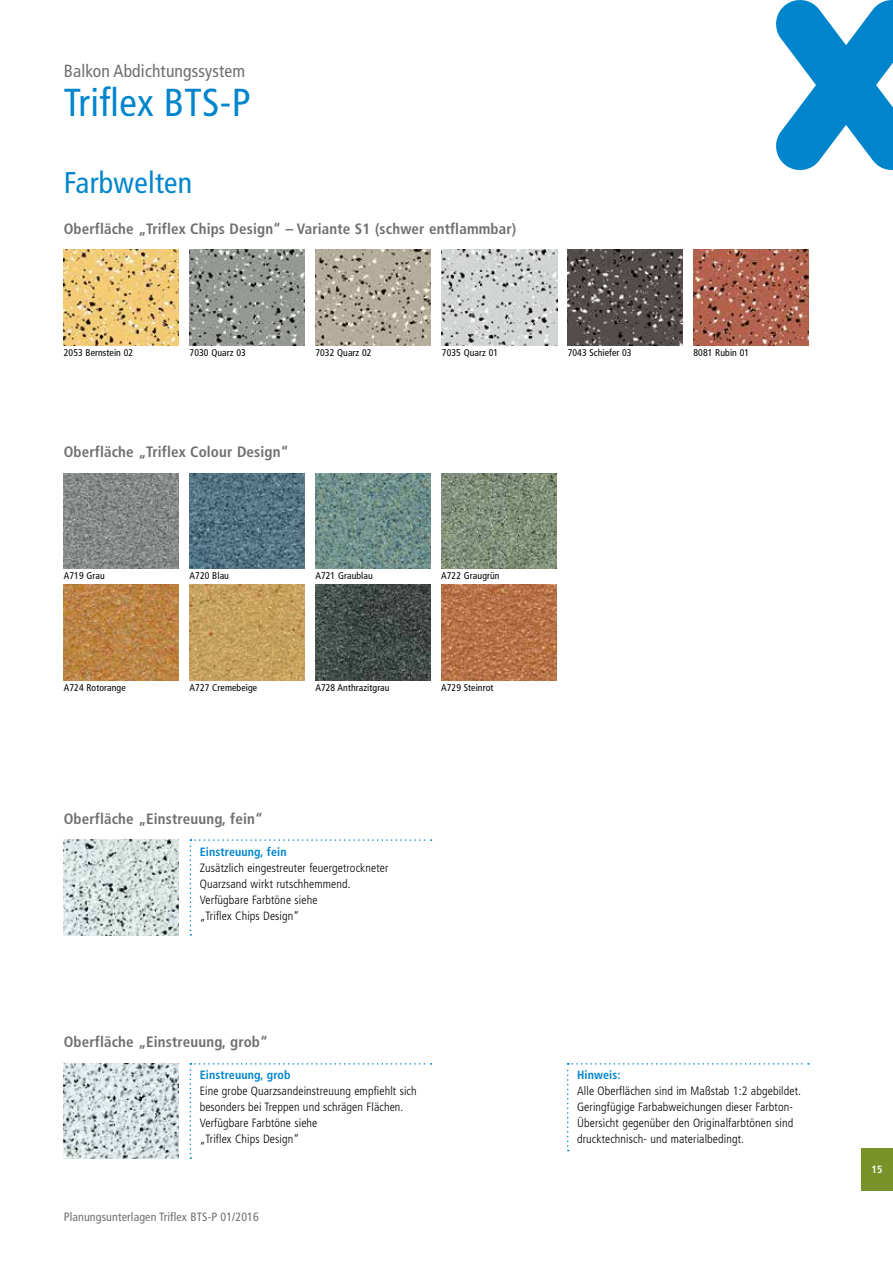
<style>
.page{position:relative;width:893px;height:1263px;background:#fff}
.page>*{position:absolute;margin:0;border:0;box-sizing:border-box;transform-origin:0 0}
.t1{font:condensed 39px "Frutiger LT Pro";letter-spacing:.01em;color:#0085cd}
.t2{font:condensed 30px "Frutiger LT Pro";letter-spacing:.01em;color:#0085cd}
.t3{font:condensed 17.55px "Frutiger LT Pro";letter-spacing:.01em;color:#6f6f6e}
.t4{font:700 condensed 15px "Frutiger LT Pro";letter-spacing:.01em;color:#6f6f6e}
.t5{font:300 condensed 12px/15.9px "Frutiger LT Pro";letter-spacing:.01em;color:#000}
.t6{font:700 condensed 12px "Frutiger LT Pro";letter-spacing:.01em;color:#0085cd}
.t7{font:condensed 12px "Frutiger LT Pro";letter-spacing:.01em;color:#6f6f6e}
.t8{font:700 condensed 10.5px "Frutiger LT Pro";color:#fff}
.t9{font:condensed 9.75px "Frutiger LT Pro";letter-spacing:.01em;color:#000}
</style>
<div class="page">
<div style="left:861px;top:1148px;width:32px;height:43px;background:#799229"></div>
<svg style="left:776px;top:0;width:117px;height:170px"></svg>
<img style="left:441px;top:473px;width:115px;height:96px">
<img style="left:315px;top:473px;width:116px;height:96px">
<img style="left:190px;top:473px;width:115px;height:96px">
<img style="left:64px;top:473px;width:115px;height:96px">
<img style="left:441px;top:585px;width:115px;height:95px">
<img style="left:315px;top:585px;width:116px;height:95px">
<img style="left:190px;top:585px;width:115px;height:95px">
<img style="left:64px;top:585px;width:115px;height:95px">
<img style="left:64px;top:840px;width:115px;height:95px">
<svg style="left:190px;top:839px;width:242px;height:96px"></svg>
<img style="left:64px;top:1063px;width:115px;height:96px">
<svg style="left:567px;top:1063px;width:242px;height:88px"></svg>
<svg style="left:190px;top:1063px;width:242px;height:96px"></svg>
<img style="left:315px;top:250px;width:116px;height:95px">
<img style="left:190px;top:250px;width:115px;height:95px">
<img style="left:64px;top:250px;width:115px;height:95px">
<img style="left:693px;top:250px;width:116px;height:95px">
<img style="left:568px;top:250px;width:115px;height:95px">
<img style="left:442px;top:250px;width:115px;height:95px">
<h3 class="t3" style="left:64px;top:61px;width:183px">Balkon Abdichtungssystem</h3>
<h1 class="t1" style="left:64px;top:80px;width:188px">Triflex BTS-P</h1>
<h2 class="t2" style="left:64px;top:165px;width:130px">Farbwelten</h2>
<p class="t4" style="left:64px;top:220px;width:454px">Oberfläche „Triflex Chips Design“ – Variante S1 (schwer entflammbar)</p>
<p class="t9" style="left:64px;top:347px;width:71px">2053 Bernstein 02</p>
<p class="t9" style="left:190px;top:347px;width:58px">7030 Quarz 03</p>
<p class="t9" style="left:315px;top:347px;width:58px">7032 Quarz 02</p>
<p class="t9" style="left:442px;top:347px;width:58px">7035 Quarz 01</p>
<p class="t9" style="left:568px;top:347px;width:65px">7043 Schiefer 03</p>
<p class="t9" style="left:693px;top:347px;width:57px">8081 Rubin 01</p>
<p class="t4" style="left:64px;top:443px;width:226px">Oberfläche „Triflex Colour Design“</p>
<p class="t9" style="left:64px;top:570px;width:43px">A719 Grau</p>
<p class="t9" style="left:190px;top:570px;width:41px">A720 Blau</p>
<p class="t9" style="left:315px;top:570px;width:59px">A721 Graublau</p>
<p class="t9" style="left:441px;top:570px;width:60px">A722 Graugrün</p>
<p class="t9" style="left:64px;top:682px;width:63px">A724 Rotorange</p>
<p class="t9" style="left:190px;top:682px;width:69px">A727 Cremebeige</p>
<p class="t9" style="left:315px;top:682px;width:76px">A728 Anthrazitgrau</p>
<p class="t9" style="left:441px;top:682px;width:54px">A729 Steinrot</p>
<p class="t4" style="left:64px;top:810px;width:200px">Oberfläche „Einstreuung, fein“</p>
<p class="t6" style="left:200px;top:844px;width:88px">Einstreuung, fein</p>
<p class="t5" style="left:200px;top:860px;width:190px">Zusätzlich eingestreuter feuergetrockneter<br>Quarzsand wirkt rutschhemmend.<br>Verfügbare Farbtöne siehe<br>„Triflex Chips Design“</p>
<p class="t4" style="left:64px;top:1033px;width:206px">Oberfläche „Einstreuung, grob“</p>
<p class="t6" style="left:200px;top:1068px;width:92px">Einstreuung, grob</p>
<p class="t5" style="left:200px;top:1083px;width:219px">Eine grobe Quarzsandeinstreuung empfiehlt sich besonders bei Treppen und schrägen Flächen.<br>Verfügbare Farbtöne siehe<br>„Triflex Chips Design“</p>
<p class="t7" style="left:64px;top:1210px;width:197px">Planungsunterlagen Triflex BTS-P 01/2016</p>
<p class="t6" style="left:577px;top:1068px;width:45px">Hinweis:</p>
<p class="t5" style="left:577px;top:1083px;width:225px">Alle Oberflächen sind im Maßstab 1:2 abgebildet.<br>Geringfügige Farbabweichungen dieser Farbton-Übersicht gegenüber den Originalfarbtönen sind drucktechnisch- und materialbedingt.</p>
<p class="t8" style="left:871px;top:1163px;width:13px">15</p>
</div>
